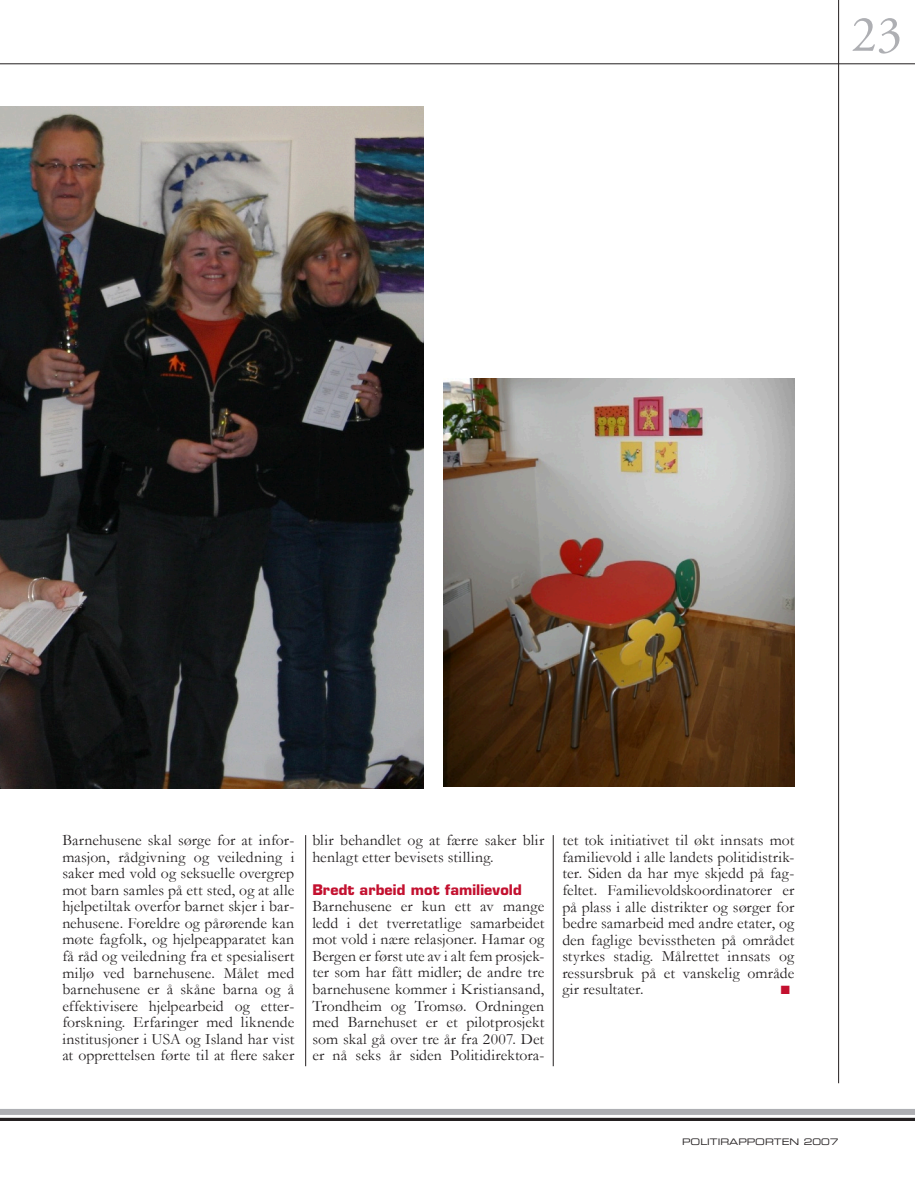
<style>
.page{position:relative;width:915px;height:1191px;background:#fff}
.page>*{position:absolute;margin:0;border:0;box-sizing:border-box;transform-origin:0 0}
.t1{font:51px "Adobe Garamond";color:#aeafb3}
.t2{font:15.75px/16.5px "Garamond";letter-spacing:.005em;color:#231f20;text-align:justify}
.t3{font:700 14.25px "Eurostile";letter-spacing:.01em;color:#c3102f}
.t4{font:12px "Zapf Dingbats ITC";color:#c3102f}
.t5{font:9px "Eurostile Extended Two";color:#231f20}
</style>
<div class="page">
<hr style="left:0;top:1118px;width:914px;height:3px;background:#231f20">
<div style="left:0;top:1109px;width:914px;height:6px;background:#aeafb3"></div>
<hr style="left:0;top:1117px;width:914px;height:3px;background:#231f20">
<hr style="left:0;top:64px;width:914px;height:1px;background:#231f20">
<hr style="left:838px;top:0;width:1px;height:1083px;background:#231f20">
<hr style="left:305px;top:835px;width:1px;height:231px;background:#231f20">
<hr style="left:552px;top:835px;width:1px;height:231px;background:#231f20">
<img style="left:0;top:106px;width:424px;height:682px">
<img style="left:443px;top:378px;width:351px;height:409px">
<h1 class="t1" style="left:850px;top:7px;width:52px">23</h1>
<p class="t2" style="left:62px;top:832px;width:233px">Barnehusene skal sørge for at infor&shy;masjon, rådgivning og veiledning i saker med vold og seksuelle overgrep mot barn samles på ett sted, og at alle hjelpetiltak overfor barnet skjer i bar&shy;nehusene. Foreldre og pårørende kan møte fagfolk, og hjelpeapparatet kan få råd og veiledning fra et spesialisert miljø ved barnehusene. Målet med barnehusene er å skåne barna og å effektivisere hjelpearbeid og etter&shy;forskning. Erfaringer med liknende institusjoner i USA og Island har vist at opprettelsen førte til at flere saker</p>
<p class="t2" style="left:312px;top:832px;width:233px">blir behandlet og at færre saker blir henlagt etter bevisets stilling.</p>
<p class="t3" style="left:312px;top:881px;width:211px">Bredt arbeid mot familievold</p>
<p class="t2" style="left:312px;top:898px;width:233px">Barnehusene er kun ett av mange ledd i det tverretatlige samarbeidet mot vold i nære relasjoner. Hamar og Bergen er først ute av i alt fem prosjek&shy;ter som har fått midler; de andre tre barnehusene kommer i Kristiansand, Trondheim og Tromsø. Ordningen med Barnehuset er et pilotprosjekt som skal gå over tre år fra 2007. Det er nå seks år siden Politidirektora-</p>
<p class="t2" style="left:562px;top:832px;width:233px">tet tok initiativet til økt innsats mot familievold i alle landets politidistrik&shy;ter. Siden da har mye skjedd på fag&shy;feltet. Familievoldskoordinatorer er på plass i alle distrikter og sørger for bedre samarbeid med andre etater, og den faglige bevisstheten på området styrkes stadig. Målrettet innsats og ressursbruk på et vanskelig område gir resultater.</p>
<p class="t4" style="left:780px;top:983px;width:11px">■</p>
<p class="t5" style="left:681px;top:1135px;width:158px">POLITIRAPPORTEN 2007</p>
</div>
